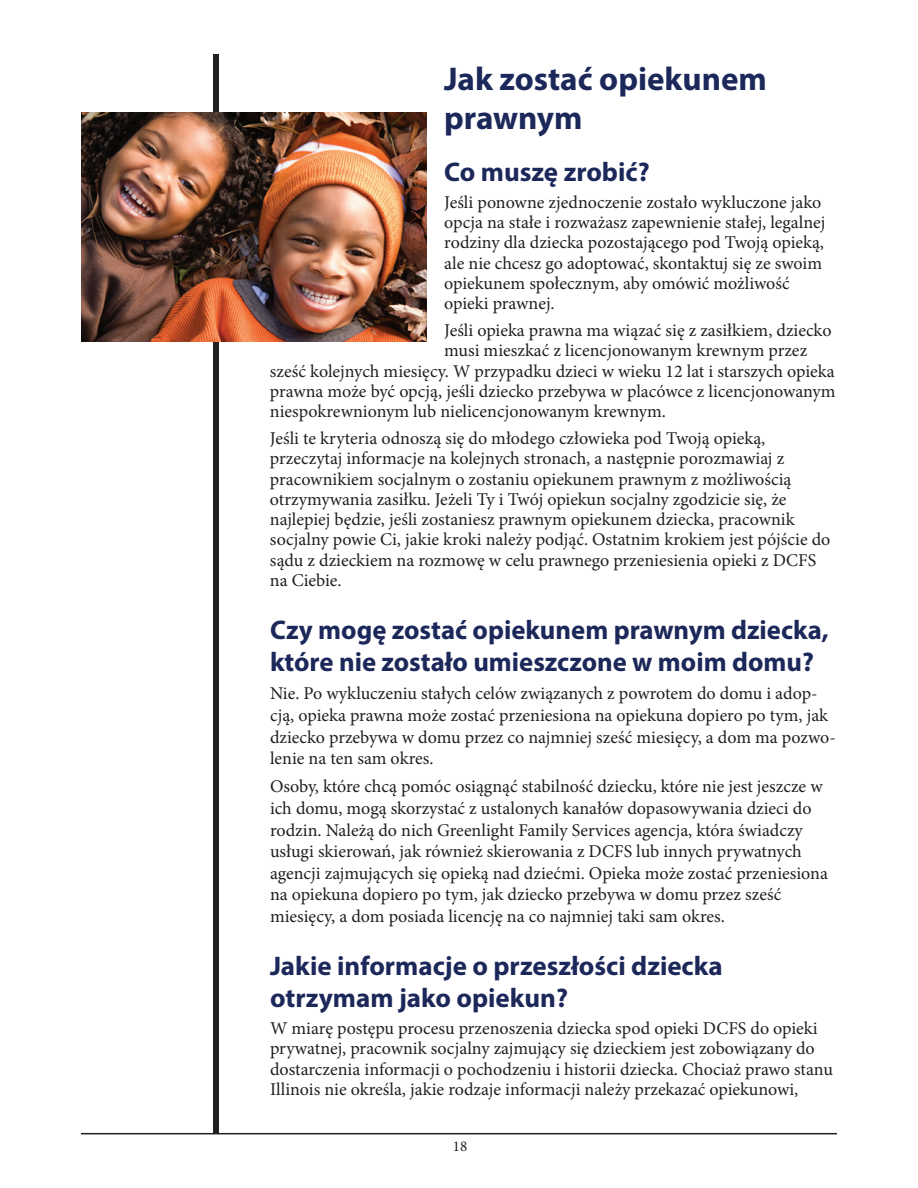
<style>
.page{position:relative;width:918px;height:1188px;background:#fff}
.page>*{position:absolute;margin:0;border:0;box-sizing:border-box;transform-origin:0 0}
.t1{font:700 33px/39.6px "Myriad Pro";color:#1c285a}
.t2{font:700 27px/32.4px "Myriad Pro";color:#1c285a}
.t3{font:18px/20.2px "Minion Pro";color:#231f20}
.t4{font:15px "Minion Pro";color:#231f20}
</style>
<div class="page">
<hr style="left:81px;top:1133px;width:756px;height:1px;background:#231f20">
<div style="left:213px;top:54px;width:6px;height:1080px;background:#231f20"></div>
<img style="left:81px;top:112px;width:345px;height:230px">
<h1 class="t1" style="left:444px;top:58px;width:324px">Jak zostać opiekunem prawnym</h1>
<h2 class="t2" style="left:444px;top:155px;width:207px">Co muszę zrobić?</h2>
<p class="t3" style="left:444px;top:192px;width:383px">Jeśli ponowne zjednoczenie zostało wykluczone jako opcja na stałe i rozważasz zapewnienie stałej, legalnej rodziny dla dziecka pozostającego pod Twoją opieką, ale nie chcesz go adoptować, skontaktuj się ze swoim opiekunem społecznym, aby omówić możliwość opieki prawnej.</p>
<p class="t3" style="left:444px;top:320px;width:389px">Jeśli opieka prawna ma wiązać się z zasiłkiem, dziecko</p>
<p class="t3" style="left:444px;top:341px;width:365px">musi mieszkać z licencjonowanym krewnym przez</p>
<p class="t3" style="left:270px;top:361px;width:566px">sześć kolejnych miesięcy. W przypadku dzieci w wieku 12 lat i starszych opieka</p>
<p class="t3" style="left:270px;top:381px;width:567px">prawna może być opcją, jeśli dziecko przebywa w placówce z licencjonowanym</p>
<p class="t3" style="left:270px;top:401px;width:397px">niespokrewnionym lub nielicencjonowanym krewnym.</p>
<p class="t3" style="left:270px;top:428px;width:562px">Jeśli te kryteria odnoszą się do młodego człowieka pod Twoją opieką, przeczytaj informacje na kolejnych stronach, a następnie porozmawiaj z pracownikiem socjalnym o zostaniu opiekunem prawnym z możliwością otrzymywania zasiłku. Jeżeli Ty i Twój opiekun socjalny zgodzicie się, że najlepiej będzie, jeśli zostaniesz prawnym opiekunem dziecka, pracownik socjalny powie Ci, jakie kroki należy podjąć. Ostatnim krokiem jest pójście do sądu z dzieckiem na rozmowę w celu prawnego przeniesienia opieki z DCFS na Ciebie.</p>
<h2 class="t2" style="left:270px;top:612px;width:560px">Czy mogę zostać opiekunem prawnym dziecka, które nie zostało umieszczone w moim domu?</h2>
<p class="t3" style="left:270px;top:683px;width:567px;line-height:21.6px">Nie. Po wykluczeniu stałych celów związanych z powrotem do domu i adop&shy;cją, opieka prawna może zostać przeniesiona na opiekuna dopiero po tym, jak dziecko przebywa w domu przez co najmniej sześć miesięcy, a dom ma pozwo&shy;lenie na ten sam okres.</p>
<p class="t3" style="left:270px;top:776px;width:559px;line-height:21.6px">Osoby, które chcą pomóc osiągnąć stabilność dziecku, które nie jest jeszcze w ich domu, mogą skorzystać z ustalonych kanałów dopasowywania dzieci do rodzin. Należą do nich Greenlight Family Services agencja, która świadczy usługi skierowań, jak również skierowania z DCFS lub innych prywatnych agencji zajmujących się opieką nad dziećmi. Opieka może zostać przeniesiona na opiekuna dopiero po tym, jak dziecko przebywa w domu przez sześć miesięcy, a dom posiada licencję na co najmniej taki sam okres.</p>
<h2 class="t2" style="left:270px;top:949px;width:454px">Jakie informacje o przeszłości dziecka otrzymam jako opiekun?</h2>
<p class="t3" style="left:270px;top:1018px;width:564px">W miarę postępu procesu przenoszenia dziecka spod opieki DCFS do opieki prywatnej, pracownik socjalny zajmujący się dzieckiem jest zobowiązany do dostarczenia informacji o pochodzeniu i historii dziecka. Chociaż prawo stanu Illinois nie określa, jakie rodzaje informacji należy przekazać opiekunowi,</p>
<p class="t4" style="left:453px;top:1136px;width:16px">18</p>
</div>
